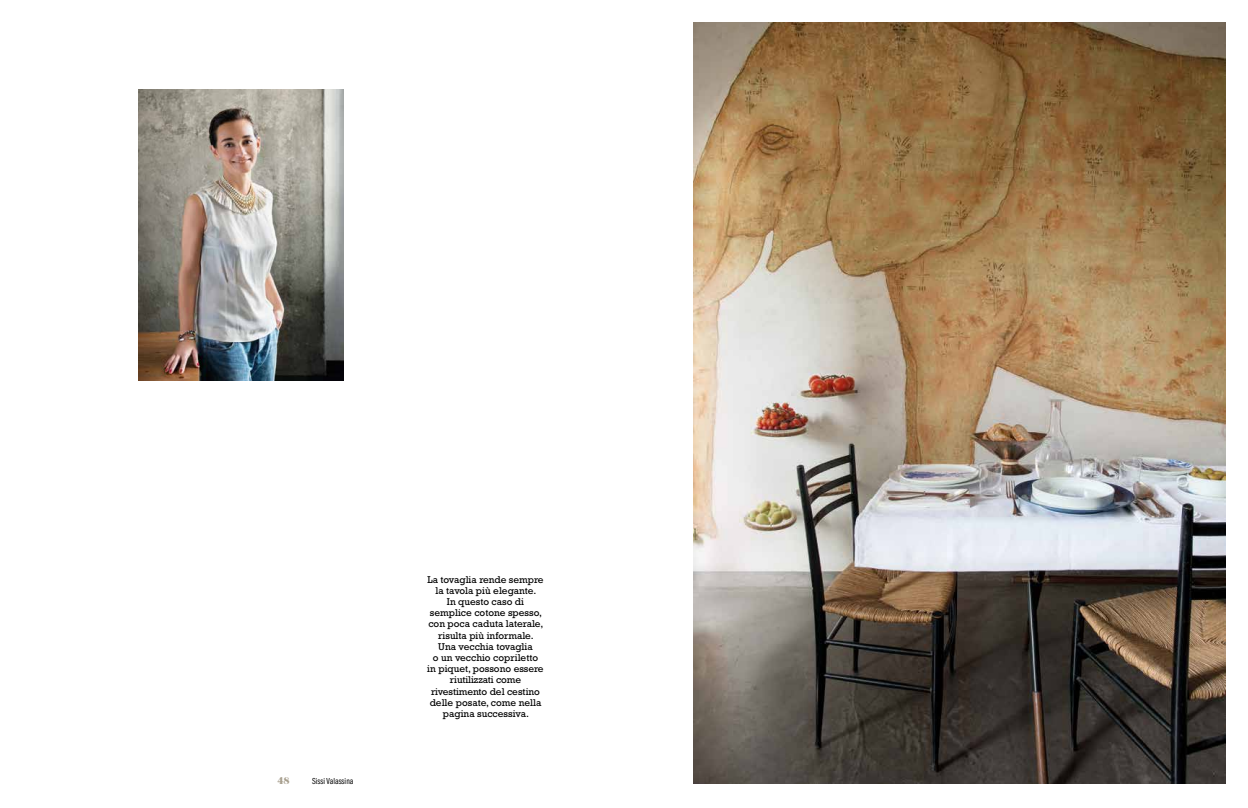
<style>
.page{position:relative;width:1248px;height:808px;background:#fff}
.page>*{position:absolute;margin:0;border:0;box-sizing:border-box;transform-origin:0 0}
.t1{font:10px/11.2px "Rockwell Std";color:#000;text-align:center}
.t2{font:900 10px "Caslon 224 Std";color:#a89f8e}
.t3{font:9px "ITC Franklin Gothic Std Bk Cp";letter-spacing:.005em;color:#000}
</style>
<div class="page">
<img style="left:693px;top:23px;width:532px;height:761px">
<img style="left:139px;top:90px;width:205px;height:291px">
<p class="t2" style="left:277px;top:775px;width:14px">48</p>
<p class="t3" style="left:312px;top:776px;width:43px">Sissi Valassina</p>
<p class="t1" style="left:427px;top:573px;width:118px">La tovaglia rende sempre la tavola più elegante.<br>In questo caso di semplice cotone spesso, con poca caduta laterale, risulta più informale.<br>Una vecchia tovaglia<br>o un vecchio copriletto in piquet, possono essere riutilizzati come rivestimento del cestino delle posate, come nella pagina successiva.</p>
</div>
